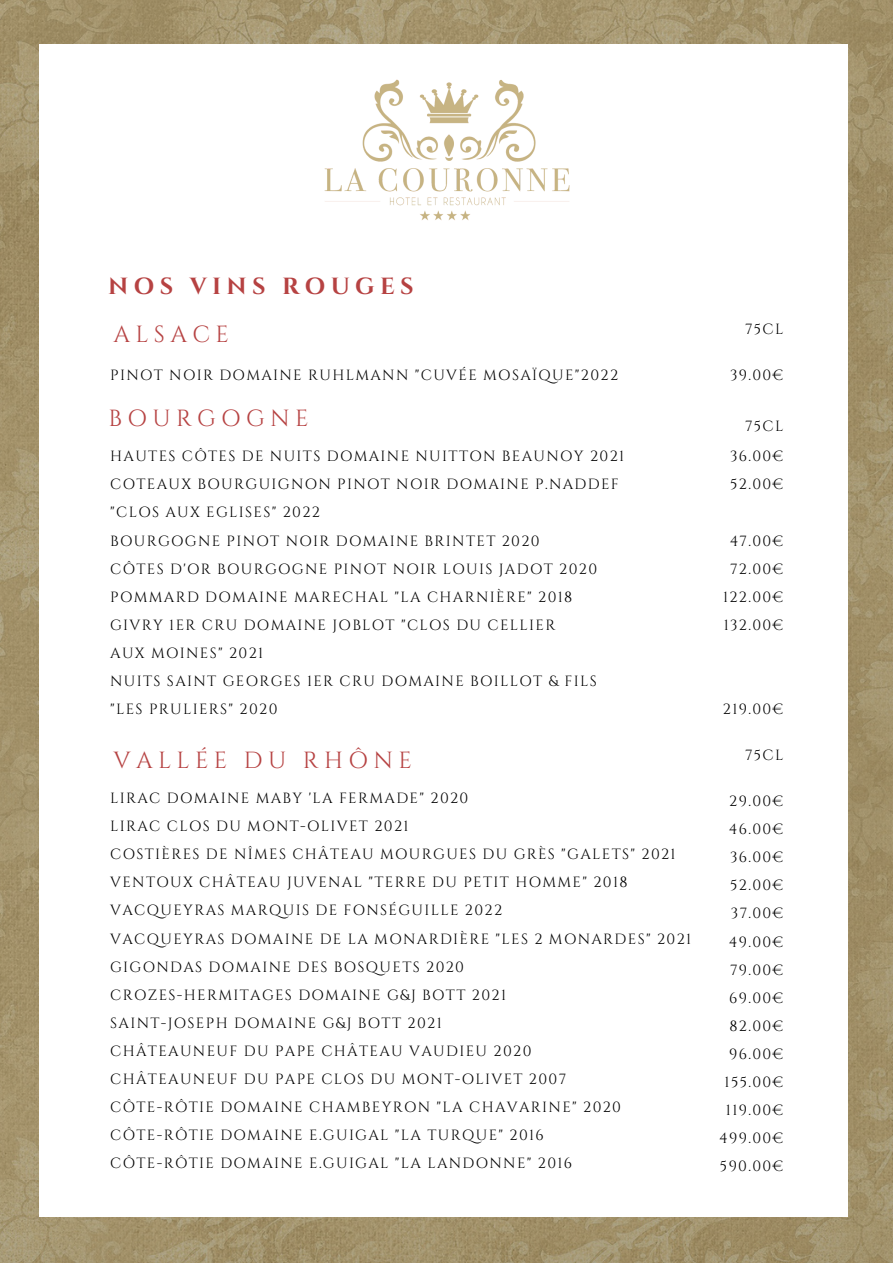
<style>
.page{position:relative;width:893px;height:1264px;background:#fff}
.page>*{position:absolute;margin:0;border:0;box-sizing:border-box;transform-origin:0 0}
.t1{font:23.25px "Cinzel";letter-spacing:.23em;color:#b64242}
.t2{font:700 23.25px "Cinzel";letter-spacing:.23em;color:#b64242}
.t3{font:14.7px "Cinzel";letter-spacing:.09em;color:#000}
</style>
<div class="page">
<img style="left:0;top:0;width:892px;height:1262px">
<div style="left:39px;top:44px;width:808px;height:1173px;background:#fff"></div>
<img style="left:324px;top:79px;width:246px;height:141px">
<p class="t2" style="left:108px;top:271px;width:307px">NOS VINS ROUGES</p>
<p class="t1" style="left:113px;top:319px;width:117px">ALSACE</p>
<p class="t3" style="left:745px;top:320px;width:40px">75CL</p>
<p class="t3" style="left:110px;top:366px;width:509px">PINOT NOIR DOMAINE RUHLMANN "CUVÉE MOSAÏQUE"2022</p>
<p class="t3" style="left:730px;top:366px;width:55px">39.00€</p>
<p class="t1" style="left:108px;top:403px;width:202px">BOURGOGNE</p>
<p class="t3" style="left:745px;top:416px;width:40px">75CL</p>
<p class="t3" style="left:110px;top:447px;width:515px">HAUTES CÔTES DE NUITS DOMAINE NUITTON BEAUNOY 2021</p>
<p class="t3" style="left:110px;top:475px;width:510px">COTEAUX BOURGUIGNON PINOT NOIR DOMAINE P.NADDEF</p>
<p class="t3" style="left:110px;top:503px;width:211px">"CLOS AUX EGLISES" 2022</p>
<p class="t3" style="left:110px;top:531px;width:431px">BOURGOGNE PINOT NOIR DOMAINE BRINTET 2020</p>
<p class="t3" style="left:110px;top:559px;width:488px">CÔTES D'OR BOURGOGNE PINOT NOIR LOUIS JADOT 2020</p>
<p class="t3" style="left:110px;top:587px;width:463px">POMMARD DOMAINE MARECHAL "LA CHARNIÈRE" 2018</p>
<p class="t3" style="left:110px;top:615px;width:446px">GIVRY 1ER CRU DOMAINE JOBLOT "CLOS DU CELLIER</p>
<p class="t3" style="left:110px;top:643px;width:155px">AUX MOINES" 2021</p>
<p class="t3" style="left:110px;top:672px;width:488px">NUITS SAINT GEORGES 1ER CRU DOMAINE BOILLOT &amp; FILS</p>
<p class="t3" style="left:110px;top:700px;width:169px">"LES PRULIERS" 2020</p>
<p class="t3" style="left:730px;top:447px;width:55px">36.00€</p>
<p class="t3" style="left:730px;top:475px;width:55px">52.00€</p>
<p class="t3" style="left:729px;top:531px;width:55px">47.00€</p>
<p class="t3" style="left:730px;top:559px;width:55px">72.00€</p>
<p class="t3" style="left:723px;top:587px;width:62px">122.00€</p>
<p class="t3" style="left:723px;top:615px;width:61px">132.00€</p>
<p class="t3" style="left:722px;top:700px;width:62px">219.00€</p>
<p class="t1" style="left:113px;top:745px;width:300px">VALLÉE DU RHÔNE</p>
<p class="t3" style="left:745px;top:745px;width:40px">75CL</p>
<p class="t3" style="left:110px;top:788px;width:360px">LIRAC DOMAINE MABY 'LA FERMADE" 2020</p>
<p class="t3" style="left:110px;top:816px;width:300px">LIRAC CLOS DU MONT-OLIVET 2021</p>
<p class="t3" style="left:110px;top:845px;width:567px">COSTIÈRES DE NÎMES CHÂTEAU MOURGUES DU GRÈS "GALETS" 2021</p>
<p class="t3" style="left:110px;top:873px;width:519px">VENTOUX CHÂTEAU JUVENAL "TERRE DU PETIT HOMME" 2018</p>
<p class="t3" style="left:110px;top:901px;width:393px">VACQUEYRAS MARQUIS DE FONSÉGUILLE 2022</p>
<p class="t3" style="left:110px;top:929px;width:582px">VACQUEYRAS DOMAINE DE LA MONARDIÈRE "LES 2 MONARDES" 2021</p>
<p class="t3" style="left:110px;top:957px;width:355px">GIGONDAS DOMAINE DES BOSQUETS 2020</p>
<p class="t3" style="left:110px;top:985px;width:397px">CROZES-HERMITAGES DOMAINE G&amp;J BOTT 2021</p>
<p class="t3" style="left:110px;top:1013px;width:333px">SAINT-JOSEPH DOMAINE G&amp;J BOTT 2021</p>
<p class="t3" style="left:110px;top:1041px;width:423px">CHÂTEAUNEUF DU PAPE CHÂTEAU VAUDIEU 2020</p>
<p class="t3" style="left:110px;top:1069px;width:457px">CHÂTEAUNEUF DU PAPE CLOS DU MONT-OLIVET 2007</p>
<p class="t3" style="left:110px;top:1097px;width:512px">CÔTE-RÔTIE DOMAINE CHAMBEYRON "LA CHAVARINE" 2020</p>
<p class="t3" style="left:110px;top:1126px;width:435px">CÔTE-RÔTIE DOMAINE E.GUIGAL "LA TURQUE" 2016</p>
<p class="t3" style="left:110px;top:1154px;width:463px">CÔTE-RÔTIE DOMAINE E.GUIGAL "LA LANDONNE" 2016</p>
<p class="t3" style="left:729px;top:791px;width:56px">29.00€</p>
<p class="t3" style="left:728px;top:819px;width:56px">46.00€</p>
<p class="t3" style="left:730px;top:847px;width:55px">36.00€</p>
<p class="t3" style="left:730px;top:876px;width:55px">52.00€</p>
<p class="t3" style="left:730px;top:904px;width:54px">37.00€</p>
<p class="t3" style="left:728px;top:932px;width:56px">49.00€</p>
<p class="t3" style="left:730px;top:960px;width:55px">79.00€</p>
<p class="t3" style="left:729px;top:988px;width:56px">69.00€</p>
<p class="t3" style="left:729px;top:1016px;width:56px">82.00€</p>
<p class="t3" style="left:729px;top:1044px;width:56px">96.00€</p>
<p class="t3" style="left:724px;top:1072px;width:60px">155.00€</p>
<p class="t3" style="left:726px;top:1100px;width:59px">119.00€</p>
<p class="t3" style="left:719px;top:1128px;width:66px">499.00€</p>
<p class="t3" style="left:720px;top:1157px;width:65px">590.00€</p>
</div>
